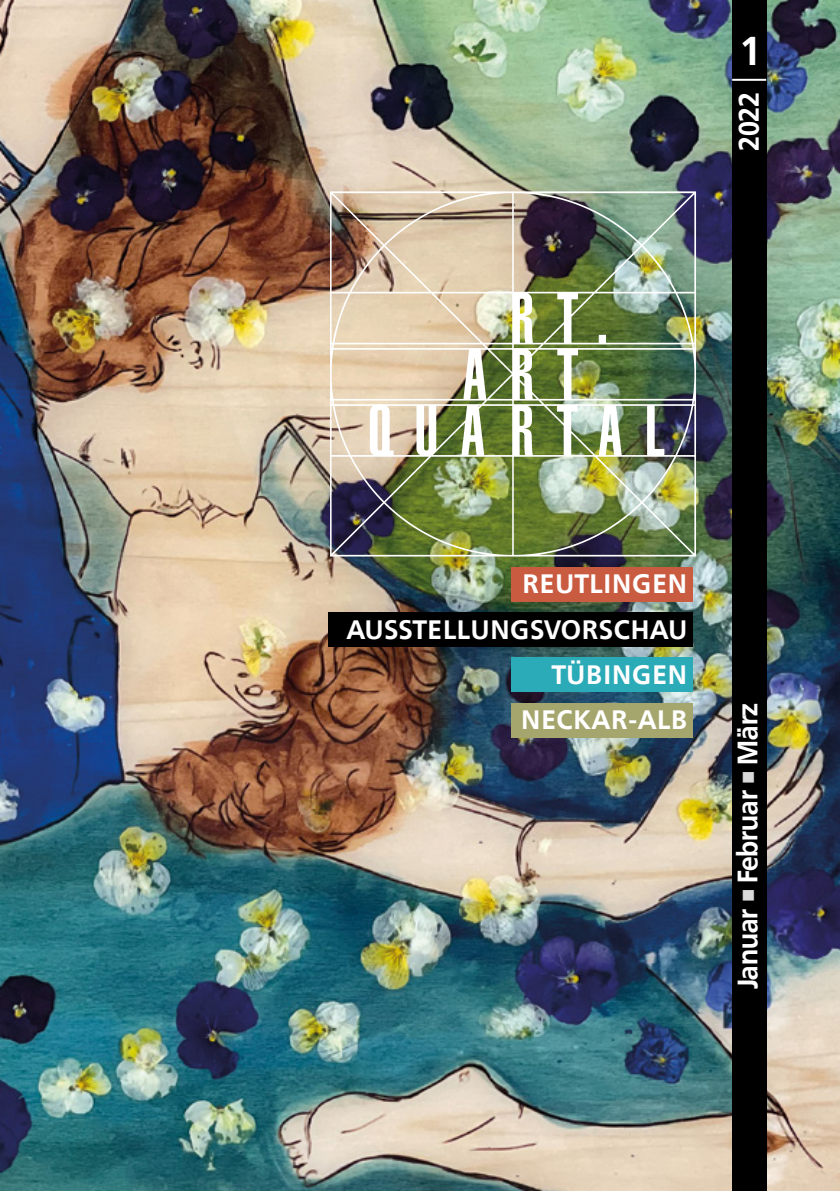
<style>
.page{position:relative;width:840px;height:1191px;background:#fff}
.page>*{position:absolute;margin:0;border:0;box-sizing:border-box;transform-origin:0 0}
.t1{font:700 40px "Frutiger BSK";color:#fff;scale:.95 1}
.t2{font:700 28px "Frutiger BSK";color:#fff;scale:.95 1}
.t3{font:700 26.4px "Frutiger BSK";letter-spacing:.025em;color:#fff}
.t4{font:700 26.4px "Frutiger BSK";letter-spacing:.065em;color:#fff}
.t5{font:700 26.4px "Frutiger BSK";letter-spacing:.045em;color:#fff}
</style>
<div class="page">
<img style="left:0;top:0;width:839px;height:1191px">
<div style="left:731px;top:0;width:34px;height:1191px;background:#000"></div>
<hr style="left:731px;top:79px;width:34px;height:2px;background:#fff">
<div style="left:510px;top:567px;width:182px;height:34px;background:#c95b40"></div>
<div style="left:510px;top:658px;width:182px;height:34px;background:#2babb7"></div>
<div style="left:510px;top:703px;width:182px;height:34px;background:#a5a56e"></div>
<div style="left:328px;top:612px;width:364px;height:34px;background:#000"></div>
<img style="left:323px;top:181px;width:384px;height:387px">
<h1 class="t1" style="left:739px;top:27px;width:24px">1</h1>
<p class="t2" style="left:731px;top:151px;width:64px;rotate:-90deg">2022</p>
<p class="t4" style="left:522px;top:568px;width:165px">REUTLINGEN</p>
<p class="t3" style="left:346px;top:613px;width:341px">AUSSTELLUNGSVORSCHAU</p>
<p class="t4" style="left:551px;top:659px;width:137px">TÜBINGEN</p>
<p class="t5" style="left:521px;top:704px;width:166px">NECKAR-ALB</p>
<p class="t2" style="left:730px;top:989px;width:303px;rotate:-90deg">Januar <sup>■</sup> Februar <sup>■</sup> März</p>
</div>
